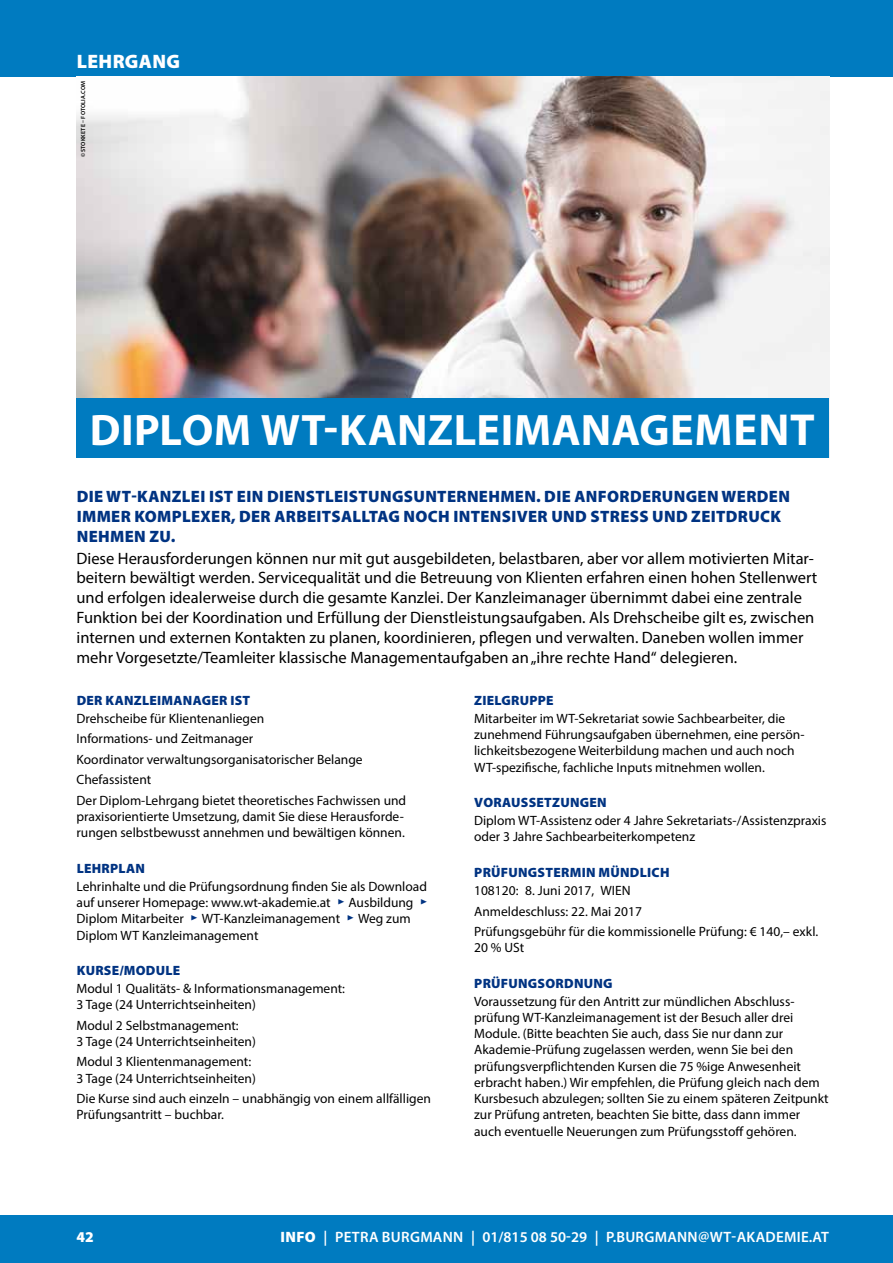
<style>
.page{position:relative;width:893px;height:1263px;background:#fff}
.page>*{position:absolute;margin:0;border:0;box-sizing:border-box;transform-origin:0 0}
.t1{font:700 44.25px "Myriad Pro";letter-spacing:.01em;color:#fff}
.t2{font:900 19.5px "Myriad Pro";letter-spacing:.02em;color:#fff}
.t3{font:16.5px/19.8px "Myriad Pro";color:#000}
.t4{font:900 16.5px/19.8px "Myriad Pro";letter-spacing:.02em;color:#003382}
.t5{font:600 15px "Myriad Pro";letter-spacing:.02em;color:#fff}
.t6{font:900 15px "Myriad Pro";color:#fff}
.t7{font:13.5px/16.2px "Myriad Pro";color:#000}
.t8{font:900 13.5px "Myriad Pro";letter-spacing:.02em;color:#003382}
.t9{font:600 6px "Myriad Pro";letter-spacing:.02em;color:#000}
.s1{font-size:45px}
.s2{font-family:"Meta OT";font-weight:700;font-size:15px;color:#003382}
.s3{font-weight:900}
</style>
<div class="page">
<div style="left:0;top:0;width:893px;height:77px;background:#007bc0"></div>
<div style="left:0;top:1215px;width:893px;height:48px;background:#007bc0"></div>
<img style="left:77px;top:77px;width:752px;height:322px">
<div style="left:77px;top:399px;width:752px;height:59px;background:#007bc0"></div>
<h2 class="t2" style="left:77px;top:48px;width:105px">LEHRGANG</h2>
<p class="t9" style="left:79px;top:157px;width:78px;rotate:-90deg">© STOKKETE – FOTOLIA.COM</p>
<h1 class="t1" style="left:90px;top:401px;width:727px">DIPLOM WT-KANZLEIMANAGE<span class="s1">MENT</span></h1>
<p class="t4" style="left:77px;top:486px;width:715px">DIE WT-KANZLEI IST EIN DIENSTLEISTUNGSUNTERNEHMEN. DIE ANFORDERUNGEN WERDEN<br>IMMER KOMPLEXER, DER ARBEITSALLTAG NOCH INTENSIVER UND STRESS UND ZEITDRUCK<br>NEHMEN ZU.</p>
<p class="t3" style="left:77px;top:548px;width:742px">Diese Herausforderungen können nur mit gut ausgebildeten, belastbaren, aber vor allem motivierten Mitar&shy;beitern bewältigt werden. Servicequalität und die Betreuung von Klienten erfahren einen hohen Stellenwert und erfolgen idealerweise durch die gesamte Kanzlei. Der Kanzleimanager übernimmt dabei eine zentrale Funktion bei der Koordination und Erfüllung der Dienstleistungsaufgaben. Als Drehscheibe gilt es, zwischen internen und externen Kontakten zu planen, koordinieren, pflegen und verwalten. Daneben wollen immer mehr Vorgesetzte/Teamleiter klassische Managementaufgaben an „ihre rechte Hand“ delegieren.</p>
<p class="t8" style="left:77px;top:691px;width:175px">DER KANZLEIMANAGER IST</p>
<p class="t7" style="left:77px;top:708px;width:331px;line-height:20.4px">Drehscheibe für Klientenanliegen<br>Informations- und Zeitmanager<br>Koordinator verwaltungsorganisatorischer Belange Chefassistent<br>Der Diplom-Lehrgang bietet theoretisches Fachwissen und</p>
<p class="t7" style="left:77px;top:808px;width:330px">praxisorientierte Umsetzung, damit Sie diese Herausforde&shy;rungen selbstbewusst annehmen und bewältigen können.</p>
<p class="t8" style="left:77px;top:859px;width:70px">LEHRPLAN</p>
<p class="t7" style="left:77px;top:878px;width:353px">Lehrinhalte und die Prüfungsordnung finden Sie als Download auf unserer Homepage: www.wt-akademie.at <span class="s2">▸</span> Ausbildung <span class="s2">▸ </span>Diplom Mitarbeiter <span class="s2">▸</span> WT-Kanzleimanagement <span class="s2">▸</span> Weg zum Diplom WT Kanzleimanagement</p>
<p class="t8" style="left:77px;top:961px;width:105px">KURSE/MODULE</p>
<p class="t7" style="left:77px;top:980px;width:270px">Modul 1 Qualitäts- &amp; Informationsmanagement:<br>3 Tage (24 Unterrichtseinheiten)</p>
<p class="t7" style="left:77px;top:1017px;width:181px">Modul 2 Selbstmanagement:<br>3 Tage (24 Unterrichtseinheiten)</p>
<p class="t7" style="left:77px;top:1054px;width:181px">Modul 3 Klientenmanagement:<br>3 Tage (24 Unterrichtseinheiten)</p>
<p class="t7" style="left:77px;top:1090px;width:356px">Die Kurse sind auch einzeln – unabhängig von einem allfälligen<br>Prüfungsantritt – buchbar.</p>
<p class="t8" style="left:474px;top:691px;width:81px">ZIELGRUPPE</p>
<p class="t7" style="left:474px;top:710px;width:332px">Mitarbeiter im WT-Sekretariat sowie Sachbearbeiter, die zunehmend Führungsaufgaben übernehmen, eine persön&shy;lichkeitsbezogene Weiterbildung machen und auch noch WT-spezifische, fachliche Inputs mitnehmen wollen.</p>
<p class="t8" style="left:474px;top:793px;width:134px">VORAUSSETZUNGEN</p>
<p class="t7" style="left:474px;top:812px;width:354px">Diplom WT-Assistenz oder 4 Jahre Sekretariats-/Assistenzpraxis oder 3 Jahre Sachbearbeiterkompetenz</p>
<p class="t8" style="left:474px;top:863px;width:197px">PRÜFUNGSTERMIN MÜNDLICH</p>
<p class="t7" style="left:474px;top:880px;width:346px;line-height:20.4px">108120: 8. Juni 2017, WIEN<br>Anmeldeschluss: 22. Mai 2017<br>Prüfungsgebühr für die kommissionelle Prüfung: € 140,– exkl.</p>
<p class="t7" style="left:474px;top:939px;width:52px">20 % USt</p>
<p class="t8" style="left:474px;top:974px;width:140px">PRÜFUNGSORDNUNG</p>
<p class="t7" style="left:474px;top:993px;width:356px">Voraussetzung für den Antritt zur mündlichen Abschluss&shy;prüfung WT-Kanzleimanagement ist der Besuch aller drei Module. (Bitte beachten Sie auch, dass Sie nur dann zur Akademie-Prüfung zugelassen werden, wenn Sie bei den prüfungsverpflichtenden Kursen die 75 %ige Anwesenheit erbracht haben.) Wir empfehlen, die Prüfung gleich nach dem Kursbesuch abzulegen; sollten Sie zu einem späteren Zeitpunkt zur Prüfung antreten, beachten Sie bitte, dass dann immer auch eventuelle Neuerungen zum Prüfungsstoff gehören.</p>
<p class="t6" style="left:77px;top:1227px;width:19px">42</p>
<p class="t5" style="left:281px;top:1227px;width:550px"><span class="s3">INFO</span> | PETRA BURGMANN | 01/815 08 50-29 | P.BURGMANN@WT-AKADEMIE.AT</p>
</div>
